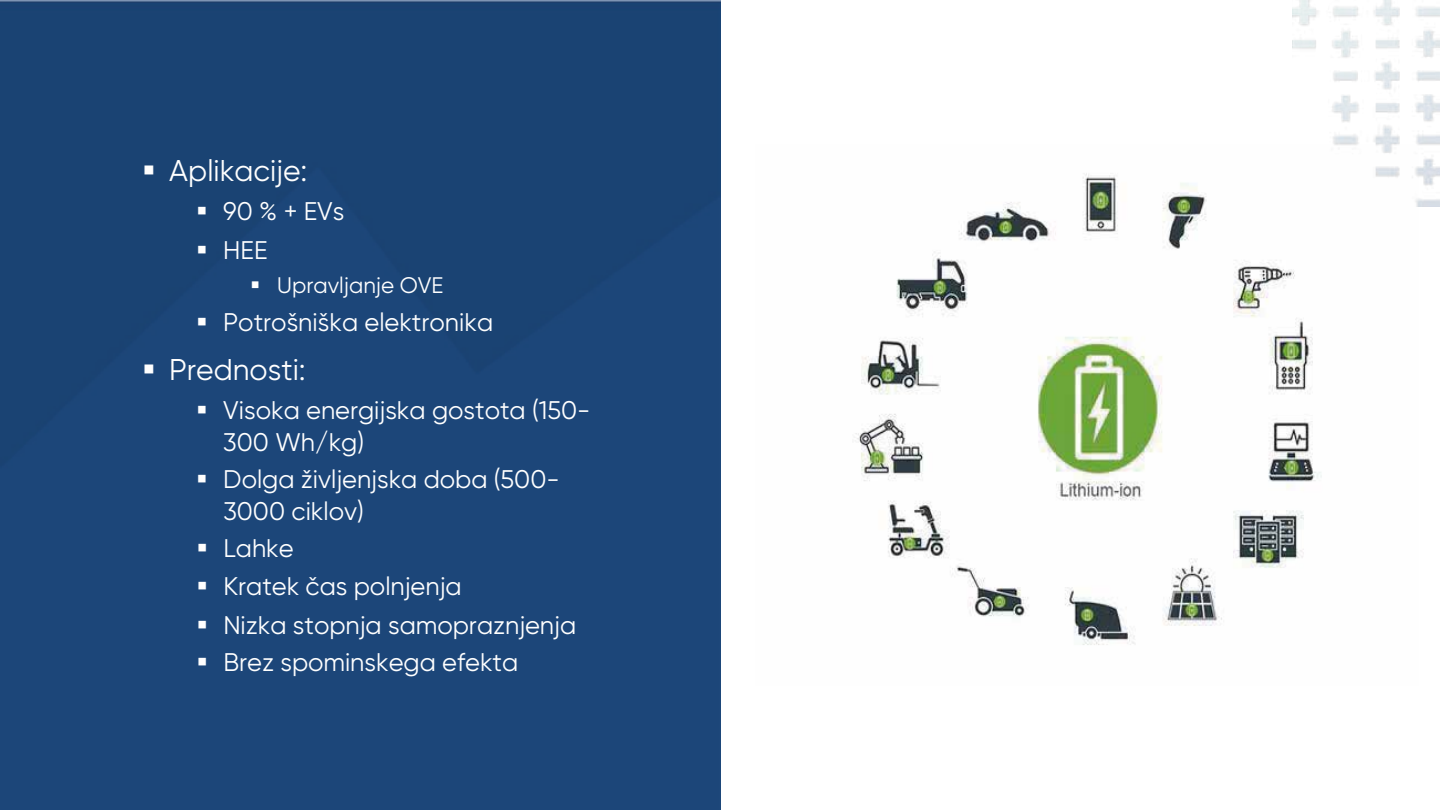
<style>
.page{position:relative;width:1440px;height:810px;background:#fff}
.page>*{position:absolute;margin:0;border:0;box-sizing:border-box;transform-origin:0 0}
.t1{font:30px "Gilroy";color:#fff}
.t2{font:25.5px/38px "Gilroy";color:#fff}
.t3{font:22.5px "Gilroy";color:#fff}
</style>
<div class="page">
<div style="left:1px;top:0;width:719px;height:810px;background:#1c4679"></div>
<img style="left:854px;top:173px;width:565px;height:472px">
<img style="left:1292px;top:0;width:148px;height:206px">
<svg style="left:145px;top:165px;width:9px;height:9px"></svg>
<svg style="left:198px;top:207px;width:8px;height:7px"></svg>
<svg style="left:198px;top:246px;width:8px;height:7px"></svg>
<svg style="left:252px;top:281px;width:7px;height:7px"></svg>
<svg style="left:198px;top:318px;width:8px;height:7px"></svg>
<svg style="left:145px;top:365px;width:9px;height:9px"></svg>
<svg style="left:198px;top:406px;width:8px;height:8px"></svg>
<svg style="left:198px;top:475px;width:8px;height:8px"></svg>
<svg style="left:198px;top:544px;width:8px;height:8px"></svg>
<svg style="left:198px;top:582px;width:8px;height:7px"></svg>
<svg style="left:199px;top:620px;width:7px;height:8px"></svg>
<svg style="left:199px;top:658px;width:7px;height:7px"></svg>
<p class="t1" style="left:169px;top:152px;width:140px">Aplikacije:</p>
<p class="t2" style="left:223px;top:191px;width:123px;line-height:39.3px">90 % + EVs<br>HEE</p>
<p class="t3" style="left:277px;top:271px;width:168px">Upravljanje OVE</p>
<p class="t2" style="left:223px;top:303px;width:271px">Potrošniška elektronika</p>
<p class="t1" style="left:169px;top:351px;width:138px">Prednosti:</p>
<p class="t2" style="left:223px;top:394px;width:369px;line-height:31.7px">Visoka energijska gostota (150-<br>300 Wh/kg)</p>
<p class="t2" style="left:223px;top:463px;width:338px;line-height:31.7px">Dolga življenjska doba (500-<br>3000 ciklov)</p>
<p class="t2" style="left:223px;top:529px;width:354px">Lahke<br>Kratek čas polnjenja<br>Nizka stopnja samopraznjenja<br>Brez spominskega efekta</p>
</div>
